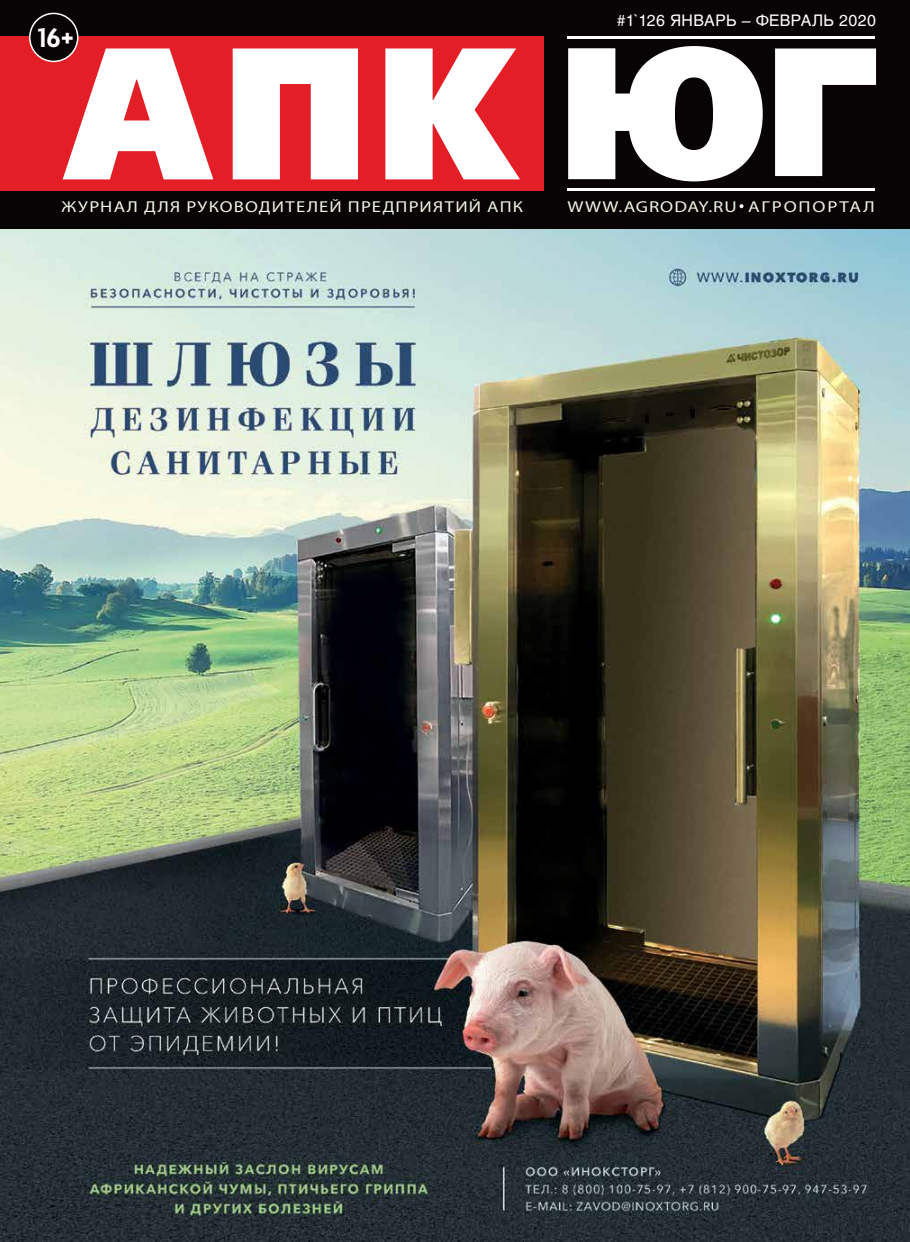
<style>
.page{position:relative;width:910px;height:1242px;background:#fff}
.page>*{position:absolute;margin:0;border:0;box-sizing:border-box;transform-origin:0 0}
.t1{font:700 26.85px "Proba Pro";color:#fff}
.t2{font:15.75px "Myriad Pro";letter-spacing:.065em;color:#edf5e4;scale:1.18 1}
.t3{font:15.75px "Myriad Pro";letter-spacing:.065em;color:#edf5e4;scale:1.2 1}
.t4{font:15.75px "Helios";letter-spacing:.02em;color:#fff}
.s1{font-size:31.5px}
</style>
<div class="page">
<img style="left:0;top:229px;width:910px;height:1013px">
<div style="left:0;top:0;width:910px;height:229px;background:#080305"></div>
<div style="left:0;top:37px;width:543px;height:154px;background:#e41e26"></div>
<svg style="left:63px;top:48px;width:150px;height:131px"></svg>
<svg style="left:233px;top:48px;width:125px;height:131px"></svg>
<svg style="left:385px;top:48px;width:135px;height:131px"></svg>
<svg style="left:568px;top:46px;width:195px;height:135px"></svg>
<svg style="left:775px;top:48px;width:101px;height:128px"></svg>
<hr style="left:567px;top:188px;width:308px;height:3px;background:#fff">
<hr style="left:567px;top:37px;width:308px;height:2px;background:#fff">
<svg style="left:739px;top:204px;width:4px;height:4px"></svg>
<div style="left:30px;top:13px;width:48px;height:48px;background:#080305;border-radius:50%"></div>
<div style="left:29px;top:13px;width:49px;height:49px;border:2px solid #fff;border-radius:50%"></div>
<h1 class="t1" style="left:37px;top:19px;width:38px">16<span class="s1">+</span></h1>
<p class="t4" style="left:617px;top:11px;width:261px">#1`126 ЯНВАРЬ – ФЕВРАЛЬ 2020</p>
<p class="t2" style="left:61px;top:197px;width:393px">ЖУРНАЛ ДЛЯ РУКОВОДИТЕЛЕЙ ПРЕДПРИЯТИЙ АПК</p>
<p class="t3" style="left:567px;top:197px;width:258px">WWW.AGRODAY.RU АГРОПОРТАЛ</p>
</div>
